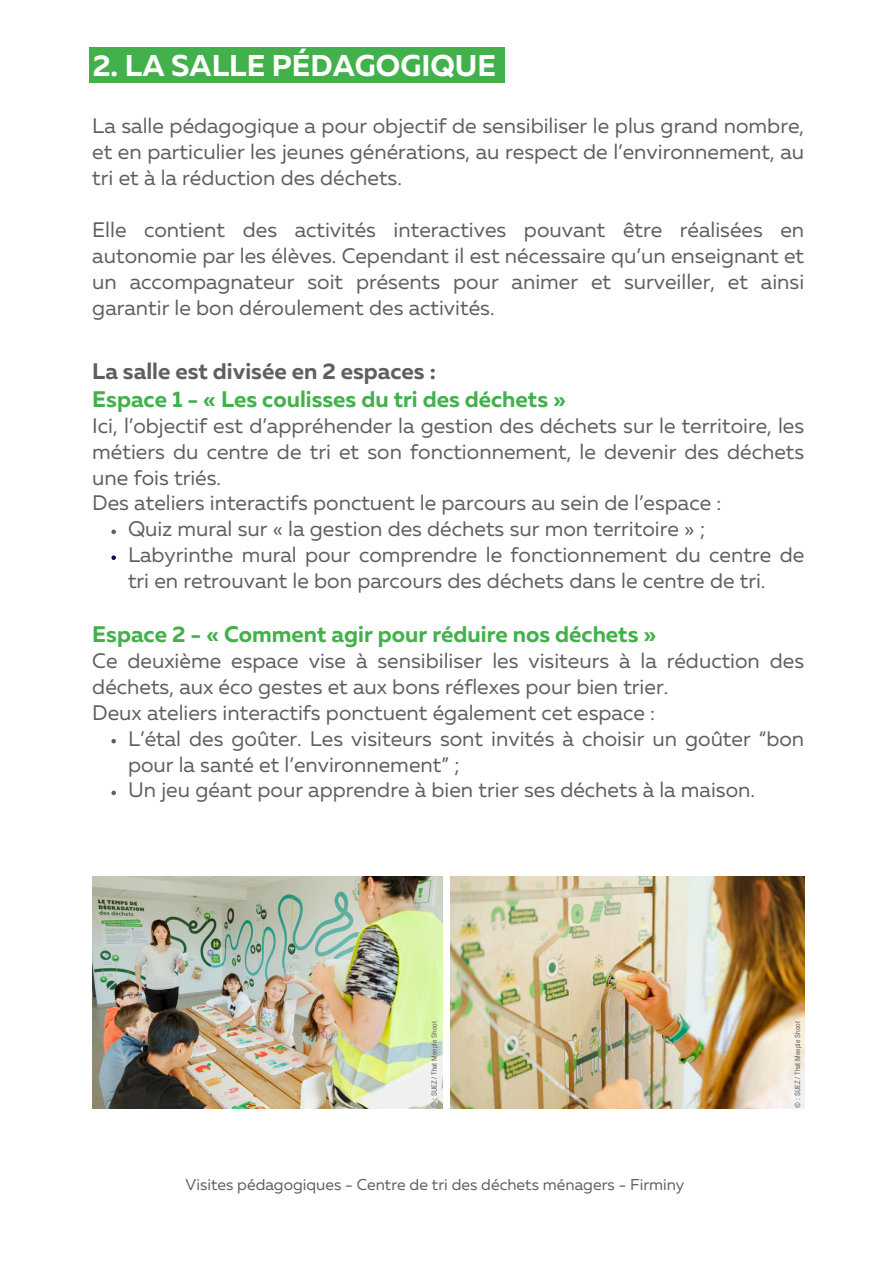
<style>
.page{position:relative;width:894px;height:1264px;background:#fff}
.page>*{position:absolute;margin:0;border:0;box-sizing:border-box;transform-origin:0 0}
.t1{font:700 30px "Muller";color:#fff}
.t2{font:700 22.5px "Muller";color:#42b14b}
.t3{font:700 22.5px "Muller";color:#605f5f}
.t4{font:21px/25.8px "Muller";color:#605f5f}
.t5{font:15.75px "Muller";color:#605f5f}
.t6{font:7.2px "Arial Nova Cond";color:#605f5f}
</style>
<div class="page">
<svg style="left:111px;top:529px;width:5px;height:5px"></svg>
<svg style="left:111px;top:555px;width:5px;height:5px"></svg>
<svg style="left:111px;top:739px;width:5px;height:4px"></svg>
<svg style="left:111px;top:790px;width:5px;height:5px"></svg>
<img style="left:451px;top:876px;width:353px;height:232px">
<img style="left:92px;top:876px;width:350px;height:232px">
<div style="left:89px;top:47px;width:415px;height:35px;background:#42b14b"></div>
<p class="t1" style="left:93px;top:53px;width:404px">2. LA SALLE PÉDAGOGIQUE</p>
<h1 class="t4" style="left:92px;top:115px;width:713px;text-align:justify">La salle pédagogique a pour objectif de sensibiliser le plus grand nombre, et en particulier les jeunes générations, au respect de l’environnement, au tri et à la réduction des déchets.</h1>
<h2 class="t4" style="left:92px;top:218px;width:713px;text-align:justify">Elle contient des activités interactives pouvant être réalisées en autonomie par les élèves. Cependant il est nécessaire qu’un enseignant et un accompagnateur soit présents pour animer et surveiller, et ainsi garantir le bon déroulement des activités.</h2>
<h2 class="t3" style="left:92px;top:361px;width:345px">La salle est divisée en 2 espaces :</h2>
<h2 class="t2" style="left:92px;top:389px;width:475px">Espace 1 - « Les coulisses du tri des déchets »</h2>
<p class="t4" style="left:92px;top:414px;width:713px">Ici, l’objectif est d’appréhender la gestion des déchets sur le territoire, les métiers du centre de tri et son fonctionnement, le devenir des déchets une fois triés.<br>Des ateliers interactifs ponctuent le parcours au sein de l’espace :</p>
<h2 class="t4" style="left:128px;top:518px;width:579px">Quiz mural sur « la gestion des déchets sur mon territoire » ;</h2>
<p class="t4" style="left:128px;top:543px;width:677px">Labyrinthe mural pour comprendre le fonctionnement du centre de tri en retrouvant le bon parcours des déchets dans le centre de tri.</p>
<p class="t2" style="left:92px;top:625px;width:565px">Espace 2 - « Comment agir pour réduire nos déchets »</p>
<p class="t4" style="left:92px;top:649px;width:713px">Ce deuxième espace vise à sensibiliser les visiteurs à la réduction des déchets, aux éco gestes et aux bons réflexes pour bien trier.<br>Deux ateliers interactifs ponctuent également cet espace :</p>
<h2 class="t4" style="left:128px;top:727px;width:677px">L’étal des goûter. Les visiteurs sont invités à choisir un goûter “bon pour la santé et l’environnement” ;</h2>
<p class="t4" style="left:128px;top:779px;width:628px">Un jeu géant pour apprendre à bien trier ses déchets à la maison.</p>
<h3 class="t6" style="left:429px;top:1107px;width:88px;rotate:-90deg">© : SUEZ / That Meeple Shoot</h3>
<p class="t6" style="left:792px;top:1107px;width:88px;rotate:-90deg">© : SUEZ / That Meeple Shoot</p>
<p class="t5" style="left:185px;top:1177px;width:500px">Visites pédagogiques - Centre de tri des déchets ménagers - Firminy</p>
</div>
